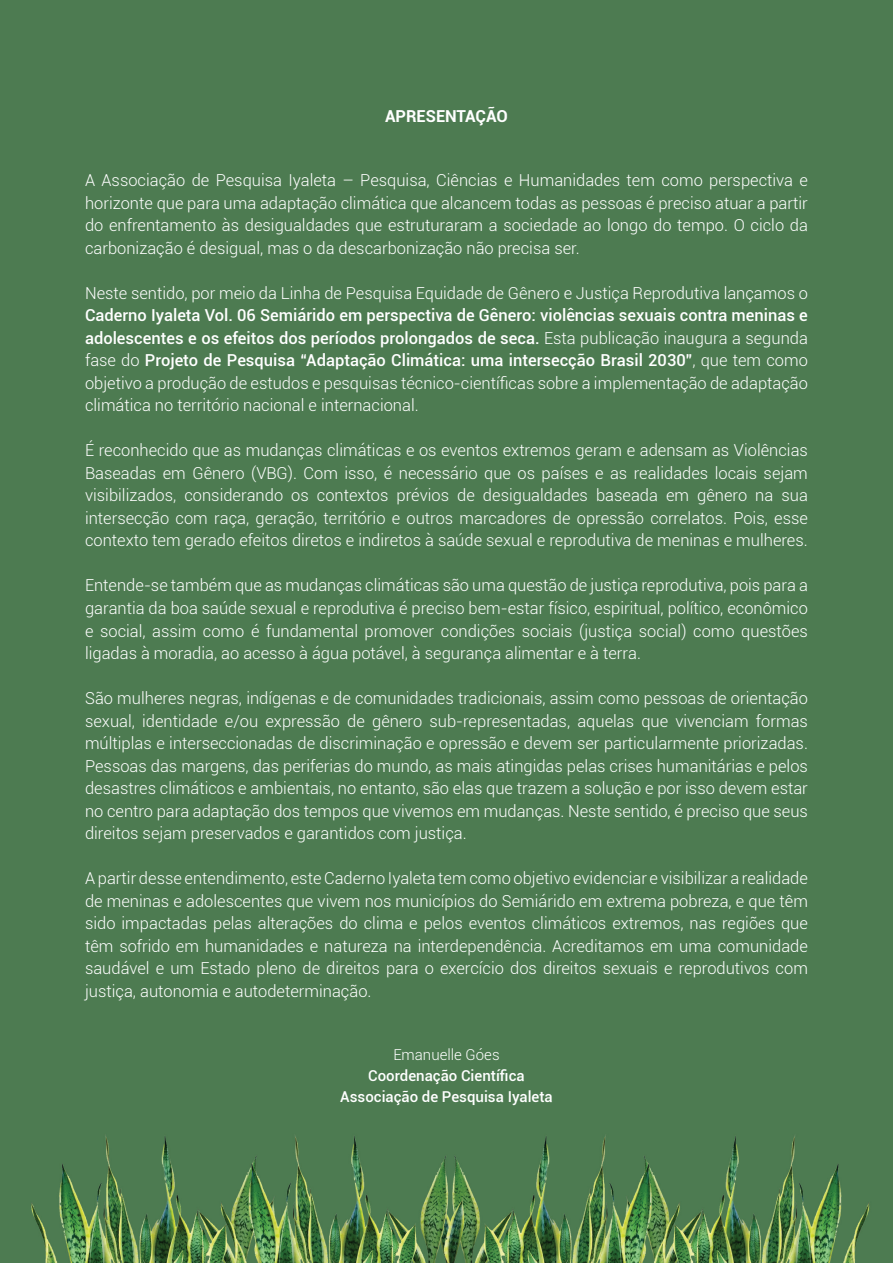
<style>
.page{position:relative;width:893px;height:1263px;background:#4d7b51}
.page>*{position:absolute;margin:0;border:0;box-sizing:border-box;transform-origin:0 0}
.t1{font:300 16.5px/22.5px "Roboto";color:#fff;text-align:justify}
.t2{font:500 16.5px/22.5px "Roboto";color:#fff;text-align:justify}
.t3{font:700 16.5px "Roboto";color:#fff}
.t4{font:500 15px/21px "Roboto";color:#fff;text-align:center}
.t5{font:300 15px "Roboto";color:#fff}
.s1{font-weight:300}
</style>
<div class="page">
<img style="left:31px;top:1135px;width:839px;height:128px">
<p class="t3" style="left:385px;top:104px;width:124px">APRESENTAÇÃO</p>
<p class="t1" style="left:85px;top:169px;width:724px">A Associação de Pesquisa Iyaleta – Pesquisa, Ciências e Humanidades tem como perspectiva e horizonte que para uma adaptação climática que alcancem todas as pessoas é preciso atuar a partir do enfrentamento às desigualdades que estruturaram a sociedade ao longo do tempo. O ciclo da carbonização é desigual, mas o da descarbonização não precisa ser.</p>
<p class="t1" style="left:85px;top:281px;width:724px">Neste sentido, por meio da Linha de Pesquisa Equidade de Gênero e Justiça Reprodutiva lançamos o</p>
<p class="t2" style="left:85px;top:304px;width:724px">Caderno Iyaleta Vol. 06 Semiárido em perspectiva de Gênero: violências sexuais contra meninas e adolescentes e os efeitos dos períodos prolongados de seca. <span class="s1">Esta publicação inaugura a segunda fase do</span> Projeto de Pesquisa “Adaptação Climática: uma intersecção Brasil 2030”<span class="s1">, que tem como objetivo a produção de estudos e pesquisas técnico-científicas sobre a implementação de adaptação climática no território nacional e internacional.</span></p>
<p class="t1" style="left:85px;top:439px;width:724px">É reconhecido que as mudanças climáticas e os eventos extremos geram e adensam as Violências Baseadas em Gênero (VBG). Com isso, é necessário que os países e as realidades locais sejam visibilizados, considerando os contextos prévios de desigualdades baseada em gênero na sua intersecção com raça, geração, território e outros marcadores de opressão correlatos. Pois, esse contexto tem gerado efeitos diretos e indiretos à saúde sexual e reprodutiva de meninas e mulheres.</p>
<p class="t1" style="left:85px;top:574px;width:724px">Entende-se também que as mudanças climáticas são uma questão de justiça reprodutiva, pois para a garantia da boa saúde sexual e reprodutiva é preciso bem-estar físico, espiritual, político, econômico e social, assim como é fundamental promover condições sociais (justiça social) como questões ligadas à moradia, ao acesso à água potável, à segurança alimentar e à terra.</p>
<p class="t1" style="left:85px;top:686px;width:724px">São mulheres negras, indígenas e de comunidades tradicionais, assim como pessoas de orientação sexual, identidade e/ou expressão de gênero sub-representadas, aquelas que vivenciam formas múltiplas e interseccionadas de discriminação e opressão e devem ser particularmente priorizadas.<br>Pessoas das margens, das periferias do mundo, as mais atingidas pelas crises humanitárias e pelos desastres climáticos e ambientais, no entanto, são elas que trazem a solução e por isso devem estar no centro para adaptação dos tempos que vivemos em mudanças. Neste sentido, é preciso que seus direitos sejam preservados e garantidos com justiça.</p>
<p class="t1" style="left:85px;top:866px;width:724px">A partir desse entendimento, este Caderno Iyaleta tem como objetivo evidenciar e visibilizar a realidade de meninas e adolescentes que vivem nos municípios do Semiárido em extrema pobreza, e que têm sido impactadas pelas alterações do clima e pelos eventos climáticos extremos, nas regiões que têm sofrido em humanidades e natureza na interdependência. Acreditamos em uma comunidade saudável e um Estado pleno de direitos para o exercício dos direitos sexuais e reprodutivos com justiça, autonomia e autodeterminação.</p>
<p class="t5" style="left:393px;top:1044px;width:108px">Emanuelle Góes</p>
<p class="t4" style="left:340px;top:1064px;width:214px">Coordenação Científica<br>Associação de Pesquisa Iyaleta</p>
</div>
